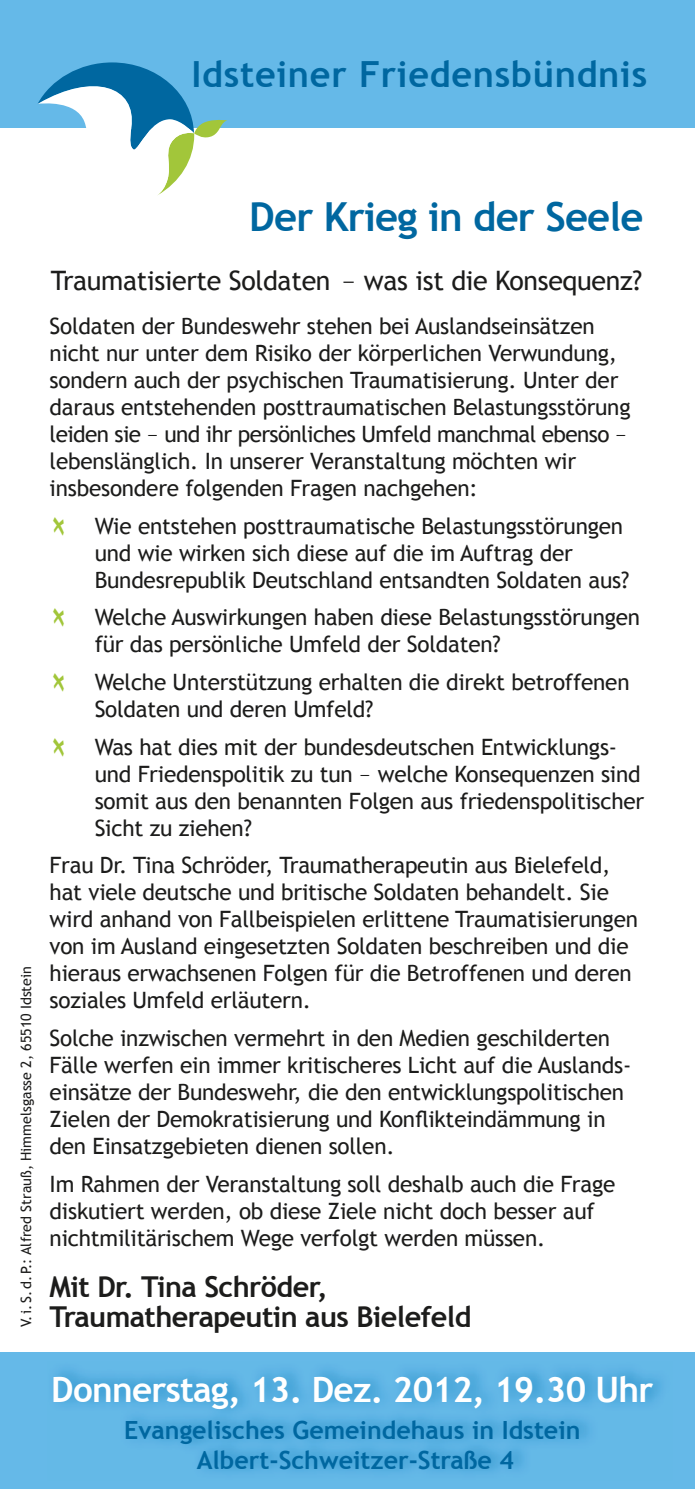
<style>
.page{position:relative;width:695px;height:1489px;background:#fff}
.page>*{position:absolute;margin:0;border:0;box-sizing:border-box;transform-origin:0 0}
.t1{font:700 40px "Trebuchet MS";letter-spacing:-.02em;color:#0067a0}
.t2{font:700 36px "Trebuchet MS";letter-spacing:.02em;color:#0067a0}
.t3{font:700 35px "Trebuchet MS";letter-spacing:-.02em;color:#fff}
.t4{font:700 28.75px "Trebuchet MS";letter-spacing:-.02em;color:#1c1c1b}
.t5{font:26.75px "Trebuchet MS";letter-spacing:-.01em;color:#1c1c1b}
.t6{font:700 25px/30px "Trebuchet MS";color:#0067a0;text-align:center}
.t7{font:22.5px/27px "Trebuchet MS";letter-spacing:-.01em;color:#1c1c1b}
.t8{font:14.25px "Trebuchet MS";color:#1c1c1b}
</style>
<div class="page">
<svg style="left:0;top:1352px;width:694px;height:136px;background:#5cb3e3"></svg>
<div style="left:0;top:0;width:694px;height:128px;background:#65b9e8"></div>
<svg style="left:38px;top:62px;width:189px;height:133px"></svg>
<h2 class="t2" style="left:191px;top:52px;width:457px">Idsteiner Friedensbündnis</h2>
<p class="t8" style="left:18px;top:1327px;width:362px;rotate:-90deg">V. i. S. d. P.: Alfred Strauß, Himmelsgasse 2, 65510 Idstein</p>
<h1 class="t1" style="left:249px;top:192px;width:395px">Der Krieg in der Seele</h1>
<p class="t5" style="left:51px;top:265px;width:593px">Traumatisierte Soldaten – was ist die Konsequenz?</p>
<p class="t7" style="left:50px;top:313px;width:582px">Soldaten der Bundeswehr stehen bei Auslandseinsätzen nicht nur unter dem Risiko der körperlichen Verwundung, sondern auch der psychischen Traumatisierung. Unter der daraus entstehenden posttraumatischen Belastungsstörung leiden sie – und ihr persönliches Umfeld manchmal ebenso – lebenslänglich. In unserer Veranstaltung möchten wir insbesondere folgenden Fragen nachgehen:</p>
<p class="t7" style="left:95px;top:512px;width:536px">Wie entstehen posttraumatische Belastungsstörungen und wie wirken sich diese auf die im Auftrag der<br>Bundesrepublik Deutschland entsandten Soldaten aus?</p>
<p class="t7" style="left:95px;top:604px;width:547px">Welche Auswirkungen haben diese Belastungsstörungen für das persönliche Umfeld der Soldaten?</p>
<p class="t7" style="left:95px;top:668px;width:536px">Welche Unterstützung erhalten die direkt betroffenen<br>Soldaten und deren Umfeld?</p>
<p class="t7" style="left:95px;top:733px;width:551px">Was hat dies mit der bundesdeutschen Entwicklungs&shy;und Friedenspolitik zu tun – welche Konsequenzen sind somit aus den benannten Folgen aus friedenspolitischer Sicht zu ziehen?</p>
<p class="t7" style="left:50px;top:852px;width:589px">Frau Dr. Tina Schröder, Traumatherapeutin aus Bielefeld, hat viele deutsche und britische Soldaten behandelt. Sie wird anhand von Fallbeispielen erlittene Traumatisierungen von im Ausland eingesetzten Soldaten beschreiben und die hieraus erwachsenen Folgen für die Betroffenen und deren soziales Umfeld erläutern.</p>
<p class="t7" style="left:50px;top:1024px;width:583px">Solche inzwischen vermehrt in den Medien geschilderten Fälle werfen ein immer kritischeres Licht auf die Auslands&shy;einsätze der Bundeswehr, die den entwicklungspolitischen Zielen der Demokratisierung und Konflikteindämmung in den Einsatzgebieten dienen sollen.</p>
<p class="t7" style="left:50px;top:1170px;width:567px">Im Rahmen der Veranstaltung soll deshalb auch die Frage diskutiert werden, ob diese Ziele nicht doch besser auf nichtmilitärischem Wege verfolgt werden müssen.</p>
<p class="t4" style="left:50px;top:1269px;width:279px">Mit Dr. Tina Schröder,</p>
<p class="t4" style="left:50px;top:1299px;width:423px">Traumatherapeutin aus Bielefeld</p>
<h3 class="t3" style="left:51px;top:1367px;width:603px">Donnerstag, 13. Dez. 2012, 19.30 Uhr</h3>
<p class="t6" style="left:124px;top:1415px;width:458px">Evangelisches Gemeindehaus in Idstein<br>Albert-Schweitzer-Straße 4</p>
</div>
